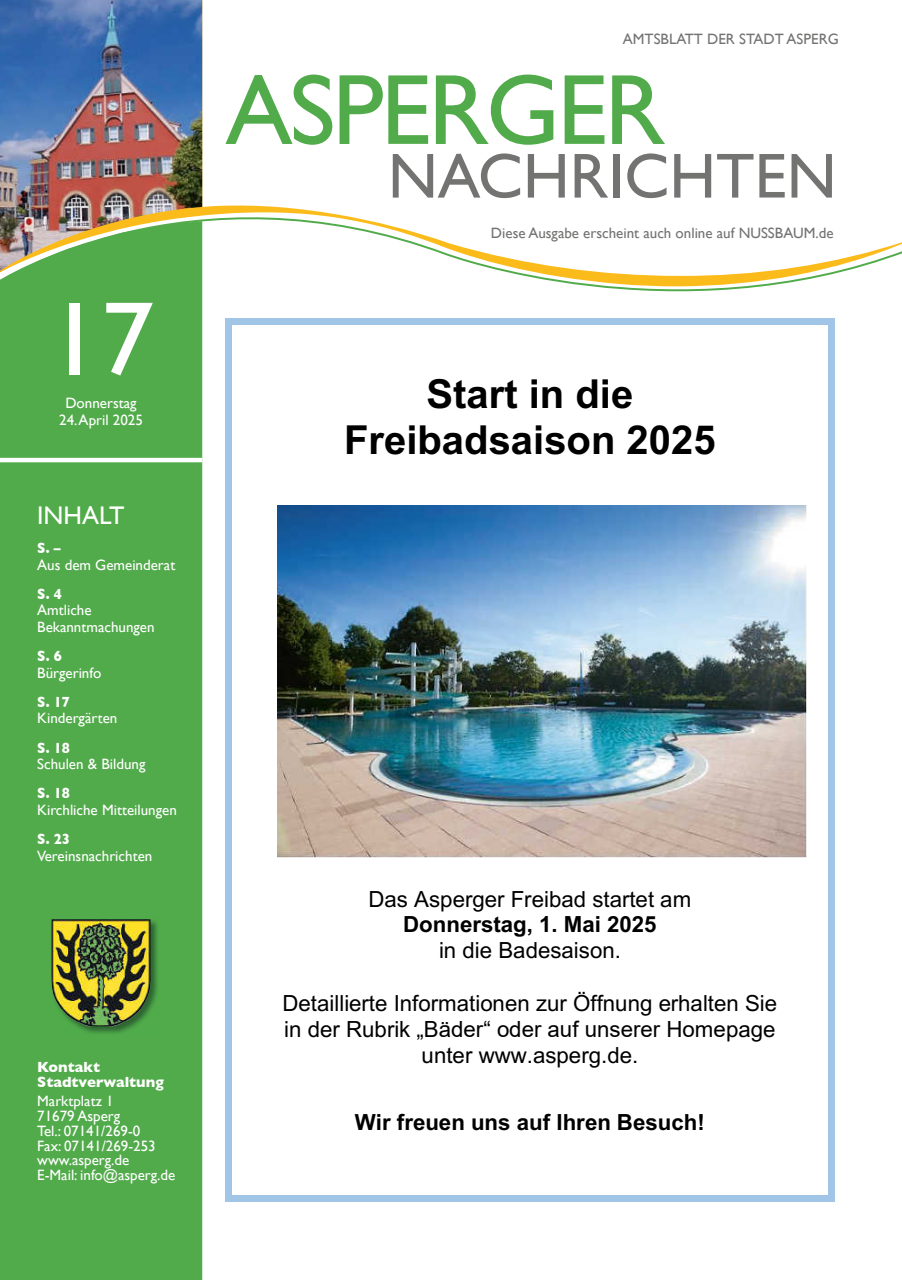
<style>
.page{position:relative;width:902px;height:1280px;background:#fff}
.page>*{position:absolute;margin:0;border:0;box-sizing:border-box;transform-origin:0 0}
.t1{font:105.45px "Gill Sans";color:#fff}
.t2{font:100.5px "Gill Sans";letter-spacing:-.03em;color:#52ab4b}
.t3{font:63.9px "Gill Sans";color:#737372}
.t4{font:700 40.05px/46px "Arial";color:#000;text-align:center}
.t5{font:25.5px "Gill Sans";color:#fff}
.t6{font:22.35px/25.5px "Arial";color:#000;text-align:center}
.t7{font:700 22.35px "Arial";color:#000}
.t8{font:15px/14.9px "Gill Sans";color:#fff}
.t9{font:15px "Gill Sans";color:#737372}
.t10{font:700 15px "Gill Sans";color:#fff;scale:.91 1}
.t11{font:700 15px/14.9px "Gill Sans";color:#fff}
</style>
<div class="page">
<img style="left:0;top:0;width:202px;height:159px">
<svg style="left:0;top:159px;width:765px;height:179px"></svg>
<svg style="left:0;top:205px;width:901px;height:81px"></svg>
<div style="left:0;top:221px;width:202px;height:1059px;background:#52ab4b"></div>
<div style="left:67px;top:300px;width:16px;height:78px;border:6px solid #52ab4b"></div>
<div style="left:100px;top:297px;width:62px;height:86px;background:#52ab4b"></div>
<img style="left:51px;top:919px;width:108px;height:116px">
<img style="left:51px;top:919px;width:99px;height:107px">
<hr style="left:0;top:458px;width:202px;height:4px;background:#fff">
<div style="left:222px;top:315px;width:639px;height:890px;background:#fff"></div>
<img style="left:277px;top:505px;width:529px;height:353px">
<div style="left:225px;top:319px;width:7px;height:6px;background:#a1c5e7"></div>
<div style="left:232px;top:319px;width:595px;height:6px;background:#a1c5e7"></div>
<div style="left:827px;top:319px;width:7px;height:6px;background:#a1c5e7"></div>
<div style="left:225px;top:325px;width:7px;height:870px;background:#a1c5e7"></div>
<div style="left:827px;top:325px;width:7px;height:870px;background:#a1c5e7"></div>
<div style="left:225px;top:1195px;width:7px;height:6px;background:#a1c5e7"></div>
<div style="left:232px;top:1195px;width:595px;height:6px;background:#a1c5e7"></div>
<div style="left:827px;top:1195px;width:7px;height:6px;background:#a1c5e7"></div>
<h1 class="t1" style="left:48px;top:278px;width:107px">17</h1>
<p class="t8" style="left:65px;top:396px;width:73px">Donnerstag</p>
<p class="t8" style="left:59px;top:412px;width:85px">24. April 2025</p>
<h3 class="t5" style="left:37px;top:500px;width:89px">INHALT</h3>
<p class="t10" style="left:37px;top:539px;width:27px">S. –</p>
<p class="t8" style="left:37px;top:557px;width:140px">Aus dem Gemeinderat</p>
<p class="t10" style="left:37px;top:585px;width:29px">S. 4</p>
<p class="t8" style="left:37px;top:602px;width:119px;line-height:16.5px">Amtliche<br>Bekanntmachungen</p>
<p class="t10" style="left:37px;top:647px;width:29px">S. 6</p>
<p class="t8" style="left:37px;top:665px;width:66px">Bürgerinfo</p>
<p class="t10" style="left:37px;top:693px;width:38px">S. 17</p>
<p class="t8" style="left:37px;top:711px;width:82px">Kindergärten</p>
<p class="t10" style="left:37px;top:739px;width:38px">S. 18</p>
<p class="t8" style="left:37px;top:757px;width:110px">Schulen &amp; Bildung</p>
<p class="t10" style="left:37px;top:785px;width:38px">S. 18</p>
<p class="t8" style="left:37px;top:803px;width:141px">Kirchliche Mitteilungen</p>
<p class="t10" style="left:37px;top:830px;width:38px">S. 23</p>
<p class="t8" style="left:37px;top:848px;width:117px">Vereinsnachrichten</p>
<p class="t11" style="left:37px;top:1059px;width:128px">Kontakt<br>Stadtverwaltung</p>
<p class="t8" style="left:37px;top:1094px;width:140px">Marktplatz 1<br>71679 Asperg<br>Tel.: 07141/269-0<br>Fax: 07141/269-253 www.asperg.de<br>E-Mail: info@asperg.de</p>
<p class="t9" style="left:623px;top:31px;width:217px">AMTSBLATT DER STADT ASPERG</p>
<h2 class="t2" style="left:225px;top:52px;width:441px">ASPERGER</h2>
<h3 class="t3" style="left:388px;top:139px;width:450px">NACHRICHTEN</h3>
<p class="t9" style="left:491px;top:224px;width:344px">Diese Ausgabe erscheint auch online auf NUSSBAUM.de</p>
<h3 class="t4" style="left:344px;top:371px;width:373px">Start in die<br>Freibadsaison 2025</h3>
<h3 class="t6" style="left:368px;top:886px;width:324px">Das Asperger Freibad startet am</h3>
<h3 class="t7" style="left:403px;top:909px;width:255px">Donnerstag, 1. Mai 2025</h3>
<h3 class="t6" style="left:439px;top:937px;width:183px">in die Badesaison.</h3>
<h3 class="t6" style="left:282px;top:991px;width:496px">Detaillierte Informationen zur Öffnung erhalten Sie in der Rubrik „Bäder“ oder auf unserer Homepage unter www.asperg.de.</h3>
<h3 class="t7" style="left:355px;top:1107px;width:351px">Wir freuen uns auf Ihren Besuch!</h3>
</div>
